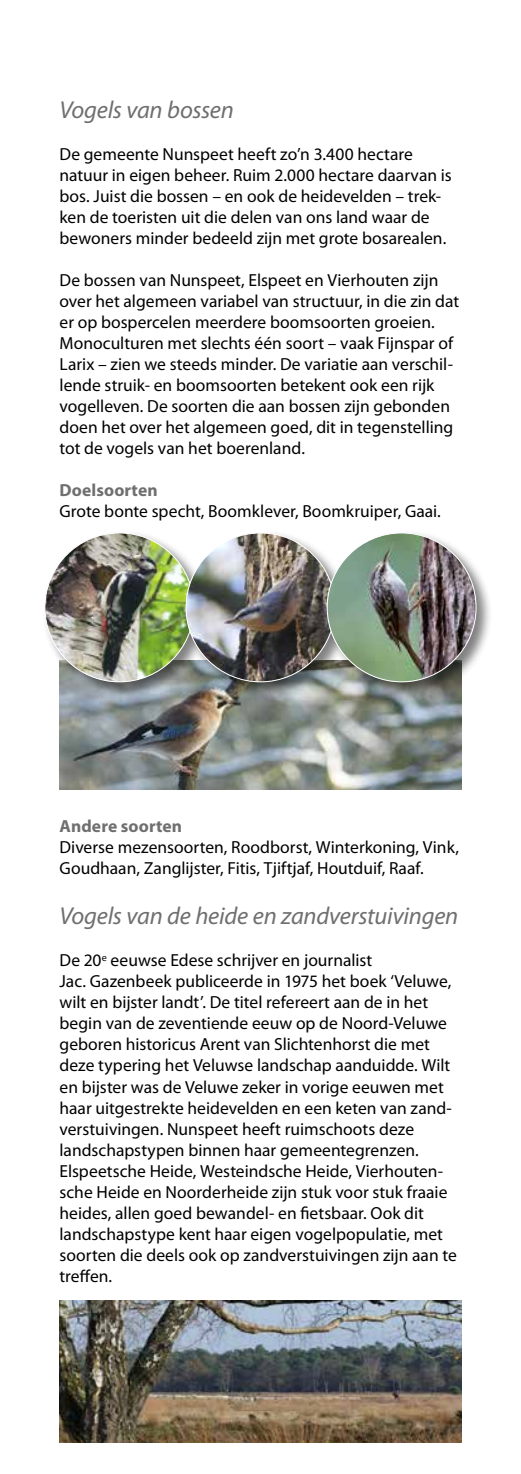
<style>
.page{position:relative;width:521px;height:1474px;background:#fff}
.page>*{position:absolute;margin:0;border:0;box-sizing:border-box;transform-origin:0 0}
.t1{font:italic 24.5px "Myriad Pro";letter-spacing:-.01em;color:#706f6f}
.t2{font:17.5px/21px "Myriad Pro";color:#000}
.t3{font:700 17.5px "Myriad Pro";letter-spacing:.005em;color:#706f6f}
</style>
<div class="page">
<img style="left:60px;top:699px;width:401px;height:90px">
<div style="left:42px;top:530px;width:169px;height:169px;background:#000;opacity:.5"></div>
<img style="left:45px;top:533px;width:149px;height:149px;border-radius:74px">
<div style="left:183px;top:530px;width:169px;height:169px;background:#000;opacity:.5"></div>
<img style="left:186px;top:533px;width:149px;height:149px;border-radius:74px">
<div style="left:324px;top:530px;width:169px;height:169px;background:#000;opacity:.5"></div>
<img style="left:327px;top:533px;width:149px;height:149px;border-radius:74px">
<img style="left:60px;top:1300px;width:401px;height:142px">
<h1 class="t1" style="left:60px;top:94px;width:176px">Vogels van bossen</h1>
<p class="t2" style="left:60px;top:143px;width:394px">De gemeente Nunspeet heeft zo’n 3.400 hectare natuur in eigen beheer. Ruim 2.000 hectare daarvan is bos. Juist die bossen – en ook de heidevelden – trek&shy;ken de toeristen uit die delen van ons land waar de bewoners minder bedeeld zijn met grote bosarealen.</p>
<p class="t2" style="left:60px;top:269px;width:401px">De bossen van Nunspeet, Elspeet en Vierhouten zijn over het algemeen variabel van structuur, in die zin dat er op bospercelen meerdere boomsoorten groeien.<br>Monoculturen met slechts één soort – vaak Fijnspar of Larix – zien we steeds minder. De variatie aan verschil&shy;lende struik- en boomsoorten betekent ook een rijk vogelleven. De soorten die aan bossen zijn gebonden doen het over het algemeen goed, dit in tegenstelling tot de vogels van het boerenland.</p>
<p class="t3" style="left:60px;top:478px;width:100px">Doelsoorten</p>
<p class="t2" style="left:60px;top:500px;width:383px">Grote bonte specht, Boomklever, Boomkruiper, Gaai.</p>
<p class="t3" style="left:60px;top:814px;width:124px">Andere soorten</p>
<p class="t2" style="left:60px;top:836px;width:401px">Diverse mezensoorten, Roodborst, Winterkoning, Vink,<br>Goudhaan, Zanglijster, Fitis, Tjiftjaf, Houtduif, Raaf.</p>
<h1 class="t1" style="left:60px;top:901px;width:400px">Vogels van de heide en zandverstuivingen</h1>
<p class="t2" style="left:60px;top:949px;width:399px">De 20<sup>e</sup> eeuwse Edese schrijver en journalist<br>Jac. Gazenbeek publiceerde in 1975 het boek ‘Veluwe, wilt en bijster landt’. De titel refereert aan de in het begin van de zeventiende eeuw op de Noord-Veluwe geboren historicus Arent van Slichtenhorst die met deze typering het Veluwse landschap aanduidde. Wilt en bijster was de Veluwe zeker in vorige eeuwen met haar uitgestrekte heidevelden en een keten van zand&shy;verstuivingen. Nunspeet heeft ruimschoots deze landschapstypen binnen haar gemeentegrenzen.<br>Elspeetsche Heide, Westeindsche Heide, Vierhouten&shy;sche Heide en Noorderheide zijn stuk voor stuk fraaie heides, allen goed bewandel- en fietsbaar. Ook dit landschapstype kent haar eigen vogelpopulatie, met soorten die deels ook op zandverstuivingen zijn aan te treffen.</p>
</div>
